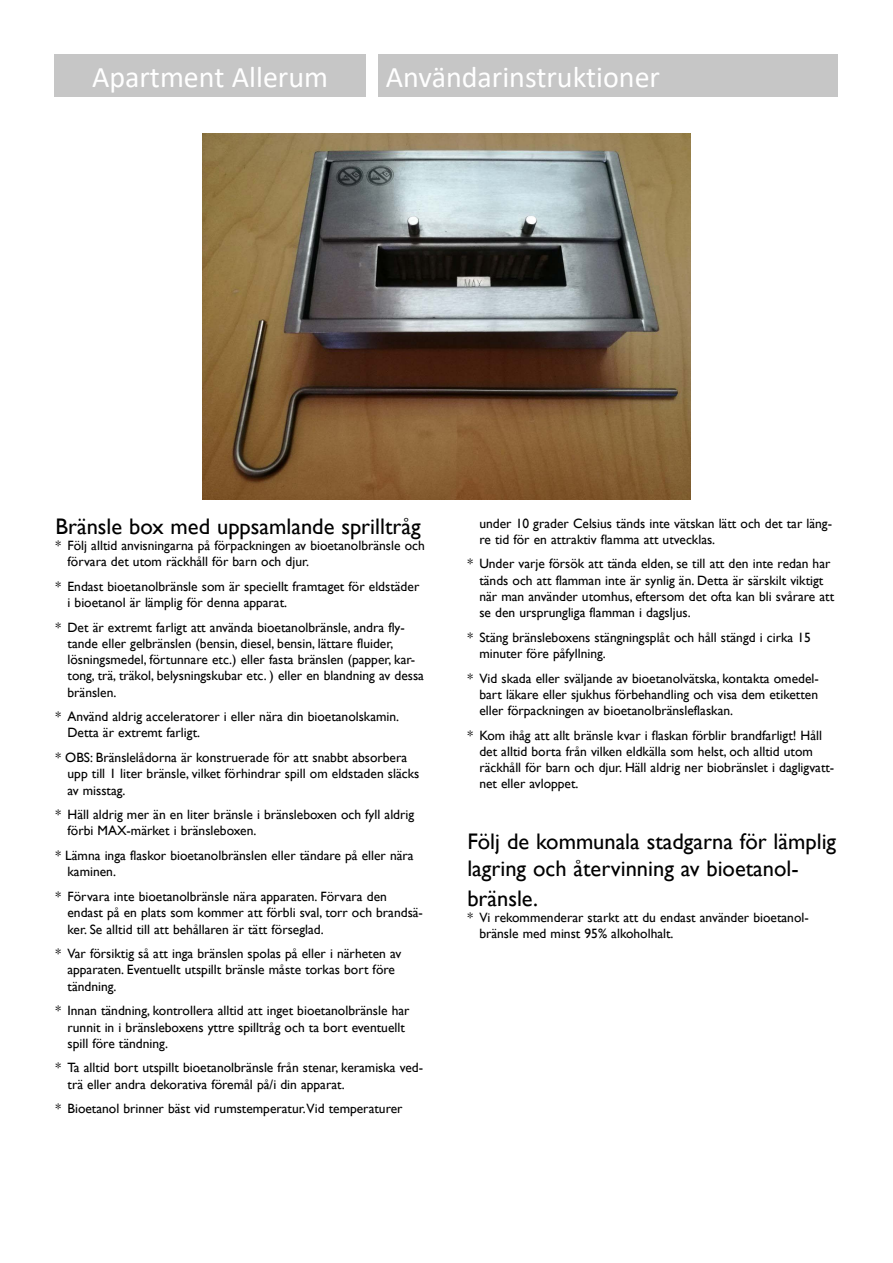
<style>
.page{position:relative;width:893px;height:1263px;background:#fff}
.page>*{position:absolute;margin:0;border:0;box-sizing:border-box;transform-origin:0 0}
.t1{font:30px "Calibri";color:#fff}
.t2{font:22.5px/27px "Gill Sans";color:#000}
.t3{font:13.5px/16.2px "Gill Sans";color:#000}
</style>
<div class="page">
<img style="left:203px;top:133px;width:487px;height:366px">
<div style="left:378px;top:54px;width:459px;height:43px;background:#c6c6c6"></div>
<div style="left:54px;top:54px;width:312px;height:43px;background:#c6c6c6"></div>
<h1 class="t1" style="left:92px;top:56px;width:238px">Apartment Allerum</h1>
<h1 class="t1" style="left:386px;top:56px;width:276px">Användarinstruktioner</h1>
<h2 class="t2" style="left:56px;top:513px;width:367px">Bränsle box med uppsamlande sprilltråg</h2>
<p class="t3" style="left:68px;top:537px;width:359px;text-indent:-12px">* Följ alltid anvisningarna på förpackningen av bioetanolbränsle och förvara det utom räckhåll för barn och djur.</p>
<p class="t3" style="left:68px;top:578px;width:353px;text-indent:-12px">* Endast bioetanolbränsle som är speciellt framtaget för eldstäder i bioetanol är lämplig för denna apparat.</p>
<p class="t3" style="left:68px;top:619px;width:358px;text-indent:-12px">* Det är extremt farligt att använda bioetanolbränsle, andra fly&shy;tande eller gelbränslen (bensin, diesel, bensin, lättare fluider, lösningsmedel, förtunnare etc.) eller fasta bränslen (papper, kar&shy;tong, trä, träkol, belysningskubar etc. ) eller en blandning av dessa bränslen.</p>
<p class="t3" style="left:68px;top:709px;width:333px;text-indent:-12px">* Använd aldrig acceleratorer i eller nära din bioetanolskamin.<br>Detta är extremt farligt.</p>
<p class="t3" style="left:68px;top:750px;width:353px;text-indent:-12px">* OBS: Bränslelådorna är konstruerade för att snabbt absorbera upp till 1 liter bränsle, vilket förhindrar spill om eldstaden släcks av misstag.</p>
<p class="t3" style="left:68px;top:807px;width:348px;text-indent:-12px">* Häll aldrig mer än en liter bränsle i bränsleboxen och fyll aldrig förbi MAX-märket i bränsleboxen.</p>
<p class="t3" style="left:68px;top:848px;width:348px;text-indent:-12px">* Lämna inga flaskor bioetanolbränslen eller tändare på eller nära kaminen.</p>
<p class="t3" style="left:68px;top:889px;width:357px;text-indent:-12px">* Förvara inte bioetanolbränsle nära apparaten. Förvara den endast på en plats som kommer att förbli sval, torr och brandsä&shy;ker. Se alltid till att behållaren är tätt förseglad.</p>
<p class="t3" style="left:68px;top:946px;width:335px;text-indent:-12px">* Var försiktig så att inga bränslen spolas på eller i närheten av apparaten. Eventuellt utspillt bränsle måste torkas bort före tändning.</p>
<p class="t3" style="left:68px;top:1003px;width:344px;text-indent:-12px">* Innan tändning, kontrollera alltid att inget bioetanolbränsle har runnit in i bränsleboxens yttre spilltråg och ta bort eventuellt spill före tändning.</p>
<p class="t3" style="left:68px;top:1060px;width:357px;text-indent:-12px">* Ta alltid bort utspillt bioetanolbränsle från stenar, keramiska ved&shy;trä eller andra dekorativa föremål på/i din apparat.</p>
<p class="t3" style="left:56px;top:1101px;width:349px">* Bioetanol brinner bäst vid rumstemperatur.Vid temperaturer</p>
<p class="t3" style="left:479px;top:515px;width:354px">under 10 grader Celsius tänds inte vätskan lätt och det tar läng&shy;re tid för en attraktiv flamma att utvecklas.</p>
<p class="t3" style="left:479px;top:556px;width:356px;text-indent:-12px">* Under varje försök att tända elden, se till att den inte redan har tänds och att flamman inte är synlig än. Detta är särskilt viktigt när man använder utomhus, eftersom det ofta kan bli svårare att se den ursprungliga flamman i dagsljus.</p>
<p class="t3" style="left:479px;top:629px;width:333px;text-indent:-12px">* Stäng bränsleboxens stängningsplåt och håll stängd i cirka 15 minuter före påfyllning.</p>
<p class="t3" style="left:479px;top:670px;width:341px;text-align:justify;text-indent:-12px">* Vid skada eller sväljande av bioetanolvätska, kontakta omedel&shy;bart läkare eller sjukhus förbehandling och visa dem etiketten eller förpackningen av bioetanolbränsleflaskan.</p>
<p class="t3" style="left:479px;top:727px;width:356px;text-indent:-12px">* Kom ihåg att allt bränsle kvar i flaskan förblir brandfarligt! Håll det alltid borta från vilken eldkälla som helst, och alltid utom räckhåll för barn och djur. Häll aldrig ner biobränslet i dagligvatt&shy;net eller avloppet.</p>
<h2 class="t2" style="left:467px;top:828px;width:370px">Följ de kommunala stadgarna för lämplig lagring och återvinning av bioetanol-</h2>
<h2 class="t2" style="left:467px;top:885px;width:72px">bränsle.</h2>
<p class="t3" style="left:479px;top:910px;width:331px;text-indent:-12px">* Vi rekommenderar starkt att du endast använder bioetanol&shy;bränsle med minst 95% alkoholhalt.</p>
</div>
